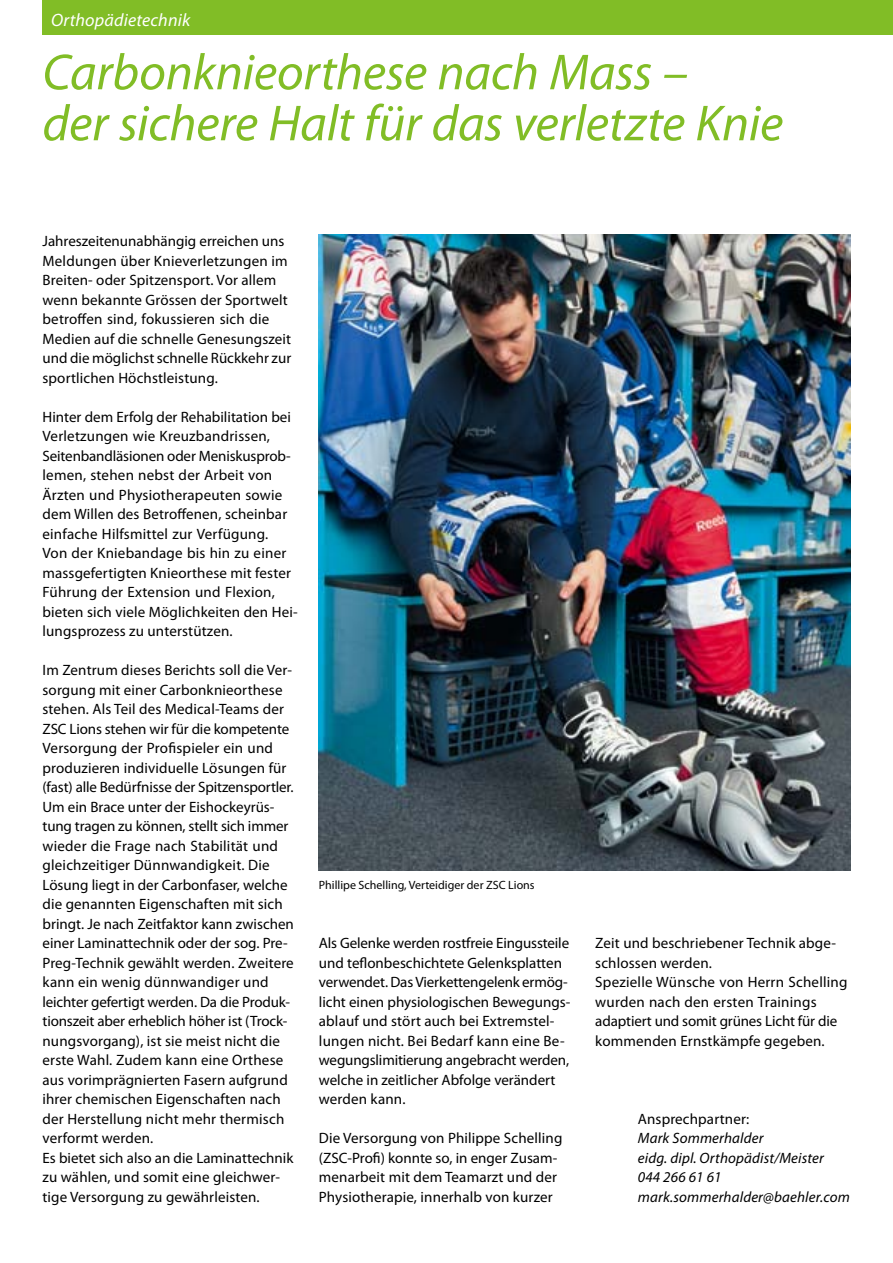
<style>
.page{position:relative;width:893px;height:1263px;background:#fff}
.page>*{position:absolute;margin:0;border:0;box-sizing:border-box;transform-origin:0 0}
.t1{font:italic 51px/51px "Myriad Pro";letter-spacing:-.005em;color:#81bd26}
.t2{font:italic 18px "Myriad Pro";letter-spacing:.01em;color:#fff}
.t3{font:15px/19.5px "Myriad Pro";letter-spacing:.01em;color:#000}
.t4{font:italic 15px/19.5px "Myriad Pro";letter-spacing:.01em;color:#000}
.t5{font:12px "Myriad Pro";color:#000}
</style>
<div class="page">
<div style="left:43px;top:0;width:850px;height:34px;background:#81bd26"></div>
<img style="left:319px;top:235px;width:531px;height:635px">
<p class="t2" style="left:51px;top:9px;width:141px">Orthopädietechnik</p>
<h1 class="t1" style="left:43px;top:46px;width:742px">Carbonknieorthese nach Mass –<br>der sichere Halt für das verletzte Knie</h1>
<p class="t3" style="left:43px;top:231px;width:250px">Jahreszeitenunabhängig erreichen uns Meldungen über Knieverletzungen im Breiten- oder Spitzensport. Vor allem wenn bekannte Grössen der Sportwelt betroffen sind, fokussieren sich die Medien auf die schnelle Genesungszeit und die möglichst schnelle Rückkehr zur sportlichen Höchstleistung.</p>
<p class="t3" style="left:43px;top:407px;width:257px">Hinter dem Erfolg der Rehabilitation bei Verletzungen wie Kreuzbandrissen, Seitenbandläsionen oder Meniskusprob&shy;lemen, stehen nebst der Arbeit von Ärzten und Physiotherapeuten sowie dem Willen des Betroffenen, scheinbar einfache Hilfsmittel zur Verfügung.<br>Von der Kniebandage bis hin zu einer massgefertigten Knieorthese mit fester Führung der Extension und Flexion, bieten sich viele Möglichkeiten den Hei&shy;lungsprozess zu unterstützen.</p>
<p class="t3" style="left:43px;top:660px;width:253px">Im Zentrum dieses Berichts soll die Ver&shy;sorgung mit einer Carbonknieorthese stehen. Als Teil des Medical-Teams der ZSC Lions stehen wir für die kompetente Versorgung der Profispieler ein und produzieren individuelle Lösungen für (fast) alle Bedürfnisse der Spitzensportler.<br>Um ein Brace unter der Eishockeyrüs&shy;tung tragen zu können, stellt sich immer wieder die Frage nach Stabilität und gleichzeitiger Dünnwandigkeit. Die Lösung liegt in der Carbonfaser, welche die genannten Eigenschaften mit sich bringt. Je nach Zeitfaktor kann zwischen einer Laminattechnik oder der sog. Pre-Preg-Technik gewählt werden. Zweitere kann ein wenig dünnwandiger und leichter gefertigt werden. Da die Produk&shy;tionszeit aber erheblich höher ist (Trock&shy;nungsvorgang), ist sie meist nicht die erste Wahl. Zudem kann eine Orthese aus vorimprägnierten Fasern aufgrund ihrer chemischen Eigenschaften nach der Herstellung nicht mehr thermisch verformt werden.<br>Es bietet sich also an die Laminattechnik zu wählen, und somit eine gleichwer&shy;tige Versorgung zu gewährleisten.</p>
<p class="t5" style="left:319px;top:878px;width:217px">Phillipe Schelling, Verteidiger der ZSC Lions</p>
<p class="t3" style="left:319px;top:933px;width:253px">Als Gelenke werden rostfreie Eingussteile und teflonbeschichtete Gelenksplatten verwendet. Das Vierkettengelenk ermög&shy;licht einen physiologischen Bewegungs&shy;ablauf und stört auch bei Extremstel&shy;lungen nicht. Bei Bedarf kann eine Be&shy;wegungslimitierung angebracht werden, welche in zeitlicher Abfolge verändert werden kann.</p>
<p class="t3" style="left:319px;top:1128px;width:245px">Die Versorgung von Philippe Schelling (ZSC-Profi) konnte so, in enger Zusam&shy;menarbeit mit dem Teamarzt und der Physiotherapie, innerhalb von kurzer</p>
<p class="t3" style="left:595px;top:933px;width:254px">Zeit und beschriebener Technik abge&shy;schlossen werden.<br>Spezielle Wünsche von Herrn Schelling wurden nach den ersten Trainings adaptiert und somit grünes Licht für die kommenden Ernstkämpfe gegeben.</p>
<p class="t3" style="left:638px;top:1108px;width:113px">Ansprechpartner:</p>
<p class="t4" style="left:638px;top:1128px;width:214px">Mark Sommerhalder<br>eidg. dipl. Orthopädist/Meister<br>044 266 61 61 mark.sommerhalder@baehler.com</p>
</div>
